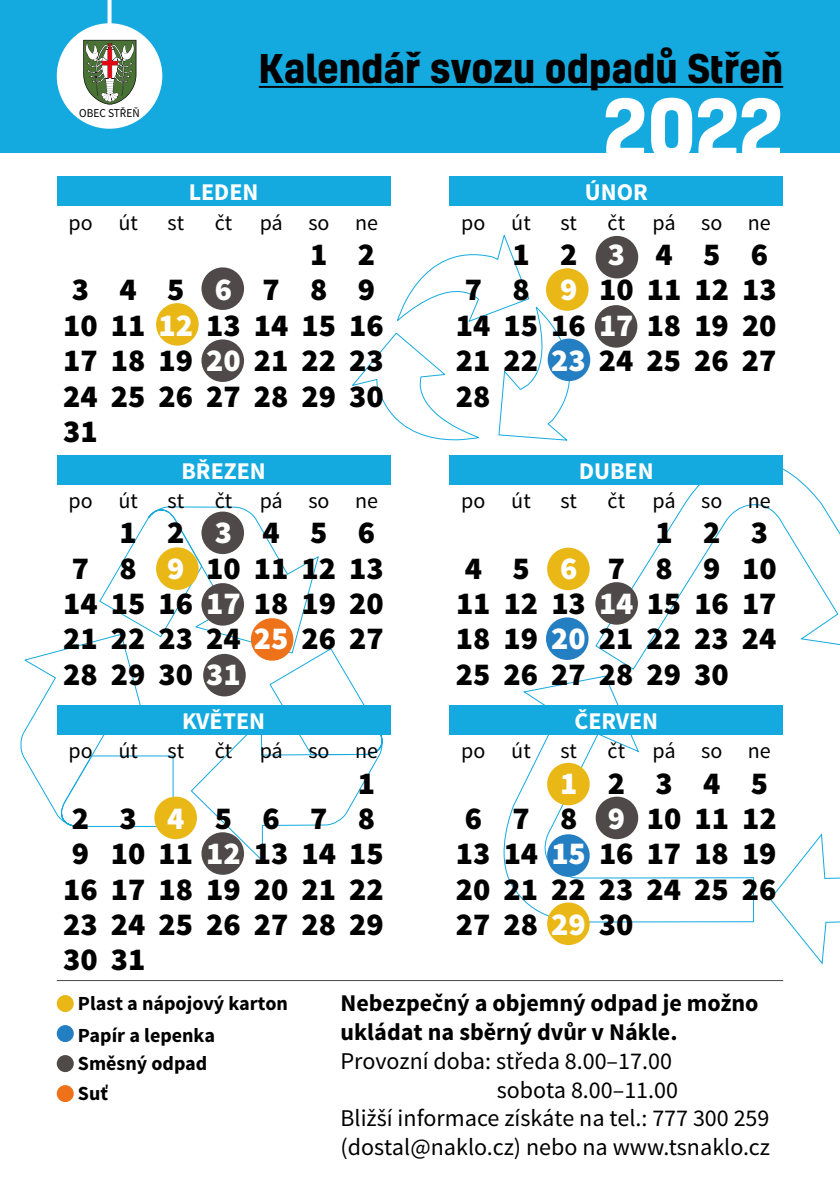
<style>
.page{position:relative;width:840px;height:1191px;background:#fff}
.page>*{position:absolute;margin:0;border:0;box-sizing:border-box;transform-origin:0 0}
.t1{font:700 80px "Kelson";color:#fff}
.t2{font:700 38px "Kelson";color:#000}
.t3{font:900 32px/35.4px "Source Sans Pro";color:#000}
.t4{font:24px "Source Sans Pro";color:#000}
.t5{font:700 24px/28.8px "Source Sans Pro";color:#000}
.t6{font:700 24px "Source Sans Pro";color:#fff}
.t7{font:22px "Source Sans Pro";color:#000}
.t8{font:700 20px/32px "Source Sans Pro";color:#000}
.t9{font:12px "Source Sans Pro";color:#000;scale:.95 1}
.s1{color:#fff}
</style>
<div class="page">
<svg style="left:20px;top:506px;width:362px;height:356px"></svg>
<svg style="left:352px;top:235px;width:247px;height:222px"></svg>
<svg style="left:595px;top:460px;width:244px;height:210px"></svg>
<svg style="left:769px;top:653px;width:70px;height:311px"></svg>
<svg style="left:492px;top:675px;width:261px;height:247px"></svg>
<div style="left:0;top:0;width:839px;height:153px;background:#14aae0"></div>
<div style="left:156px;top:303px;width:42px;height:43px;background:#e9b816;border-radius:50%"></div>
<div style="left:57px;top:995px;width:17px;height:17px;background:#e9b816;border-radius:50%"></div>
<div style="left:57px;top:1025px;width:17px;height:17px;background:#237ec2;border-radius:50%"></div>
<div style="left:57px;top:1055px;width:17px;height:17px;background:#4f4949;border-radius:50%"></div>
<div style="left:57px;top:1085px;width:17px;height:17px;background:#ee7219;border-radius:50%"></div>
<hr style="left:259px;top:86px;width:523px;height:2px;background:#000">
<hr style="left:57px;top:980px;width:725px;height:1px;background:#4a4a49">
<div style="left:201px;top:267px;width:43px;height:43px;background:#4f4949;border-radius:50%"></div>
<div style="left:201px;top:339px;width:43px;height:43px;background:#4f4949;border-radius:50%"></div>
<div style="left:545px;top:268px;width:43px;height:43px;background:#e9b816;border-radius:50%"></div>
<div style="left:595px;top:236px;width:43px;height:42px;background:#4f4949;border-radius:50%"></div>
<div style="left:594px;top:305px;width:43px;height:43px;background:#4f4949;border-radius:50%"></div>
<div style="left:201px;top:511px;width:43px;height:43px;background:#4f4949;border-radius:50%"></div>
<div style="left:201px;top:583px;width:43px;height:42px;background:#4f4949;border-radius:50%"></div>
<div style="left:545px;top:617px;width:43px;height:43px;background:#237ec2;border-radius:50%"></div>
<div style="left:547px;top:547px;width:42px;height:43px;background:#e9b816;border-radius:50%"></div>
<div style="left:595px;top:582px;width:42px;height:42px;background:#4f4949;border-radius:50%"></div>
<div style="left:154px;top:796px;width:43px;height:43px;background:#e9b816;border-radius:50%"></div>
<div style="left:201px;top:832px;width:43px;height:42px;background:#4f4949;border-radius:50%"></div>
<div style="left:595px;top:796px;width:43px;height:43px;background:#4f4949;border-radius:50%"></div>
<svg style="left:107px;top:0;width:4px;height:23px"></svg>
<div style="left:57px;top:23px;width:105px;height:106px;background:#fff;border-radius:50%"></div>
<svg style="left:83px;top:40px;width:53px;height:65px"></svg>
<div style="left:57px;top:177px;width:333px;height:29px;background:#14aae0"></div>
<div style="left:57px;top:705px;width:333px;height:29px;background:#14aae0"></div>
<div style="left:449px;top:455px;width:333px;height:29px;background:#14aae0"></div>
<div style="left:547px;top:338px;width:43px;height:43px;background:#237ec2;border-radius:50%"></div>
<div style="left:449px;top:177px;width:333px;height:29px;background:#14aae0"></div>
<div style="left:156px;top:547px;width:42px;height:43px;background:#e9b816;border-radius:50%"></div>
<div style="left:547px;top:763px;width:42px;height:42px;background:#e9b816;border-radius:50%"></div>
<div style="left:547px;top:834px;width:42px;height:42px;background:#237ec2;border-radius:50%"></div>
<div style="left:547px;top:902px;width:42px;height:43px;background:#e9b816;border-radius:50%"></div>
<div style="left:449px;top:705px;width:333px;height:29px;background:#14aae0"></div>
<div style="left:203px;top:654px;width:42px;height:42px;background:#4f4949;border-radius:50%"></div>
<div style="left:251px;top:618px;width:42px;height:42px;background:#ee7219;border-radius:50%"></div>
<div style="left:57px;top:455px;width:333px;height:29px;background:#14aae0"></div>
<p class="t9" style="left:79px;top:105px;width:65px">OBEC STŘEŇ</p>
<p class="t2" style="left:259px;top:41px;width:525px">Kalendář svozu odpadů Střeň</p>
<p class="t6" style="left:189px;top:177px;width:71px">LEDEN</p>
<h1 class="t1" style="left:603px;top:72px;width:181px">2022</h1>
<p class="t6" style="left:584px;top:177px;width:64px">ÚNOR</p>
<p class="t7" style="left:68px;top:209px;width:71px">po út</p>
<p class="t7" style="left:167px;top:209px;width:18px">st</p>
<p class="t7" style="left:215px;top:209px;width:165px">čt pá so ne</p>
<p class="t3" style="left:63px;top:238px;width:322px;text-indent:247px">1 2<br>345<span class="s1">6</span>789<br>10 11 <span class="s1">12</span> 13 14 15 16<br>17 18 19 <span class="s1">20</span> 21 22 23<br>24 25 26 27 28 29 30<br>31</p>
<p class="t6" style="left:181px;top:455px;width:86px">BŘEZEN</p>
<p class="t7" style="left:68px;top:487px;width:71px">po út</p>
<p class="t7" style="left:167px;top:487px;width:18px">st</p>
<p class="t7" style="left:215px;top:487px;width:165px">čt pá so ne</p>
<p class="t3" style="left:63px;top:516px;width:322px;text-indent:56px">12<span class="s1">3</span>456<br>7 8 <span class="s1">9</span> 10111213<br>14 15 16 <span class="s1">17</span> 18 19 20<br>21 22 23 24 <span class="s1">25</span> 26 27<br>28 29 30 <span class="s1">31</span></p>
<p class="t6" style="left:182px;top:705px;width:84px">KVĚTEN</p>
<p class="t7" style="left:68px;top:737px;width:71px">po út</p>
<p class="t7" style="left:167px;top:737px;width:18px">st</p>
<p class="t7" style="left:215px;top:737px;width:165px">čt pá so ne</p>
<p class="t3" style="left:63px;top:766px;width:322px;text-indent:294px">1<br>23<span class="s1">4</span>5678<br>9 10 11 <span class="s1">12</span> 13 14 15<br>16 17 18 19 20 21 22<br>23 24 25 26 27 28 29<br>30 31</p>
<p class="t7" style="left:461px;top:209px;width:71px">po út</p>
<p class="t7" style="left:560px;top:209px;width:18px">st</p>
<p class="t7" style="left:607px;top:209px;width:165px">čt pá so ne</p>
<p class="t3" style="left:455px;top:238px;width:322px;text-indent:56px">12<span class="s1">3</span>456<br>7 8 <span class="s1">9</span> 10111213<br>14 15 16 <span class="s1">17</span> 18 19 20<br>21 22 <span class="s1">23</span> 24 25 26 27<br>28</p>
<p class="t6" style="left:578px;top:455px;width:76px">DUBEN</p>
<p class="t7" style="left:461px;top:487px;width:71px">po út</p>
<p class="t7" style="left:560px;top:487px;width:18px">st</p>
<p class="t7" style="left:607px;top:487px;width:165px">čt pá so ne</p>
<p class="t3" style="left:455px;top:516px;width:322px;text-indent:199px">123<br>45<span class="s1">6</span>78910<br>11 12 13 <span class="s1">14</span> 15 16 17<br>18 19 <span class="s1">20</span> 21 22 23 24<br>25 26 27 28 29 30</p>
<p class="t6" style="left:574px;top:705px;width:85px">ČERVEN</p>
<p class="t7" style="left:461px;top:737px;width:71px">po út</p>
<p class="t7" style="left:560px;top:737px;width:18px">st</p>
<p class="t7" style="left:607px;top:737px;width:165px">čt pá so ne</p>
<p class="t3" style="left:455px;top:766px;width:322px;text-indent:104px"><span class="s1">1</span>2345<br>6 7 8 <span class="s1">9</span> 101112<br>13 14 <span class="s1">15</span> 16 17 18 19<br>20 21 22 23 24 25 26<br>27 28 <span class="s1">29</span> 30</p>
<p class="t8" style="left:78px;top:988px;width:211px">Plast a nápojový karton<br>Papír a lepenka</p>
<p class="t8" style="left:78px;top:1049px;width:131px;line-height:30px">Směsný odpad<br>Suť</p>
<p class="t5" style="left:340px;top:989px;width:419px">Nebezpečný a objemný odpad je možno ukládat na sběrný dvůr v Nákle.</p>
<p class="t4" style="left:340px;top:1045px;width:333px">Provozní doba: středa 8.00–17.00</p>
<p class="t4" style="left:496px;top:1074px;width:183px">sobota 8.00–11.00</p>
<p class="t4" style="left:340px;top:1103px;width:430px">Bližší informace získáte na tel.: 777 300 259</p>
<p class="t4" style="left:340px;top:1132px;width:431px">(dostal@naklo.cz) nebo na www.tsnaklo.cz</p>
</div>
